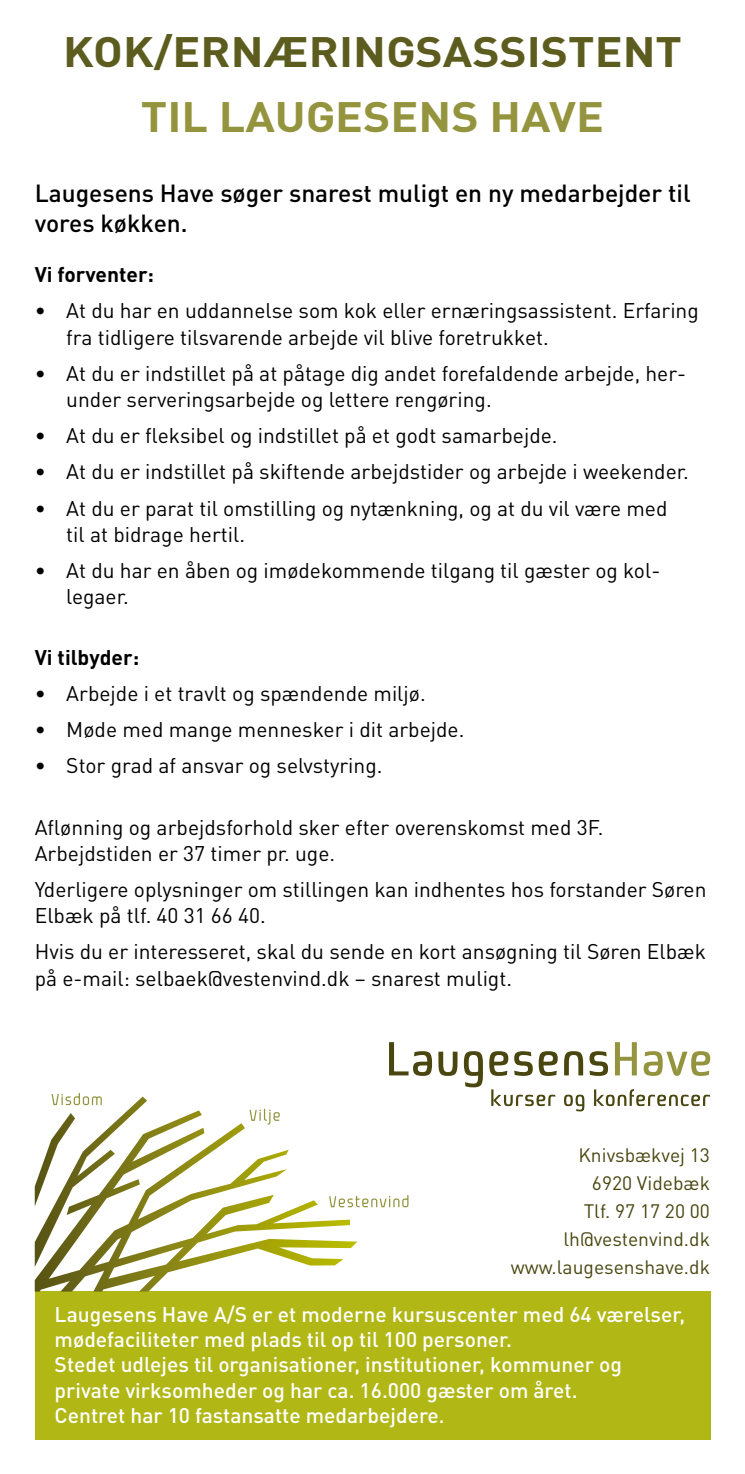
<style>
.page{position:relative;width:745px;height:1474px;background:#fff}
.page>*{position:absolute;margin:0;border:0;box-sizing:border-box;transform-origin:0 0}
.t1{font:700 42px "DINOT";color:#5c5c1e;scale:1.1 1}
.t2{font:700 42px "DINOT";color:#94943e;scale:1.1 1}
.t3{font:500 24.5px/29.4px "DINOT";color:#000}
.t4{font:21px/26.2px "DINOT";color:#000}
.t5{font:500 21px/25.2px "DINOT";color:#fff}
.t6{font:700 21px "DINOT";color:#000}
.t7{font:19.25px/28px "DINOT";color:#49460f;text-align:right}
</style>
<div class="page">
<div style="left:35px;top:1291px;width:674px;height:148px;background:#b1b714"></div>
<img style="left:35px;top:1096px;width:322px;height:195px">
<svg style="left:389px;top:1042px;width:320px;height:69px"></svg>
<svg style="left:52px;top:1093px;width:50px;height:12px"></svg>
<svg style="left:249px;top:1108px;width:30px;height:16px"></svg>
<svg style="left:329px;top:1195px;width:79px;height:12px"></svg>
<h1 class="t1" style="left:63px;top:23px;width:564px">KOK/ERNÆRINGSASSISTENT</h1>
<h1 class="t2" style="left:141px;top:88px;width:422px">TIL LAUGESENS HAVE</h1>
<p class="t3" style="left:35px;top:178px;width:657px">Laugesens Have søger snarest muligt en ny medarbejder til vores køkken.</p>
<p class="t6" style="left:35px;top:260px;width:121px">Vi forventer:</p>
<p class="t4" style="left:66px;top:297px;width:633px;text-indent:-31px">• At du har en uddannelse som kok eller ernæringsassistent. Erfaring fra tidligere tilsvarende arbejde vil blive foretrukket.</p>
<p class="t4" style="left:66px;top:359px;width:621px;text-indent:-31px">• At du er indstillet på at påtage dig andet forefaldende arbejde, her&shy;under serveringsarbejde og lettere rengøring.</p>
<p class="t4" style="left:35px;top:421px;width:524px">• At du er fleksibel og indstillet på et godt samarbejde.</p>
<p class="t4" style="left:35px;top:458px;width:655px">• At du er indstillet på skiftende arbejdstider og arbejde i weekender.</p>
<p class="t4" style="left:66px;top:494px;width:602px;text-indent:-31px">• At du er parat til omstilling og nytænkning, og at du vil være med til at bidrage hertil.</p>
<p class="t4" style="left:66px;top:556px;width:595px;text-indent:-31px">• At du har en åben og imødekommende tilgang til gæster og kol&shy;legaer.</p>
<p class="t6" style="left:35px;top:642px;width:106px">Vi tilbyder:</p>
<p class="t4" style="left:35px;top:679px;width:392px">• Arbejde i et travlt og spændende miljø.</p>
<p class="t4" style="left:35px;top:715px;width:431px">• Møde med mange mennesker i dit arbejde.</p>
<p class="t4" style="left:35px;top:751px;width:349px">• Stor grad af ansvar og selvstyring.</p>
<p class="t4" style="left:35px;top:813px;width:570px">Aflønning og arbejdsforhold sker efter overenskomst med 3F.<br>Arbejdstiden er 37 timer pr. uge.</p>
<p class="t4" style="left:35px;top:875px;width:672px">Yderligere oplysninger om stillingen kan indhentes hos forstander Søren<br>Elbæk på tlf. 40 31 66 40.</p>
<p class="t4" style="left:35px;top:937px;width:672px">Hvis du er interesseret, skal du sende en kort ansøgning til Søren Elbæk på e-mail: selbaek@vestenvind.dk – snarest muligt.</p>
<p class="t7" style="left:510px;top:1140px;width:200px">Knivsbækvej 13<br>6920 Videbæk<br>Tlf. 97 17 20 00 lh@vestenvind.dk www.laugesenshave.dk</p>
<p class="t5" style="left:55px;top:1300px;width:631px">Laugesens Have A/S er et moderne kursuscenter med 64 værelser, mødefaciliteter med plads til op til 100 personer.<br>Stedet udlejes til organisationer, institutioner, kommuner og private virksomheder og har ca. 16.000 gæster om året.<br>Centret har 10 fastansatte medarbejdere.</p>
</div>
